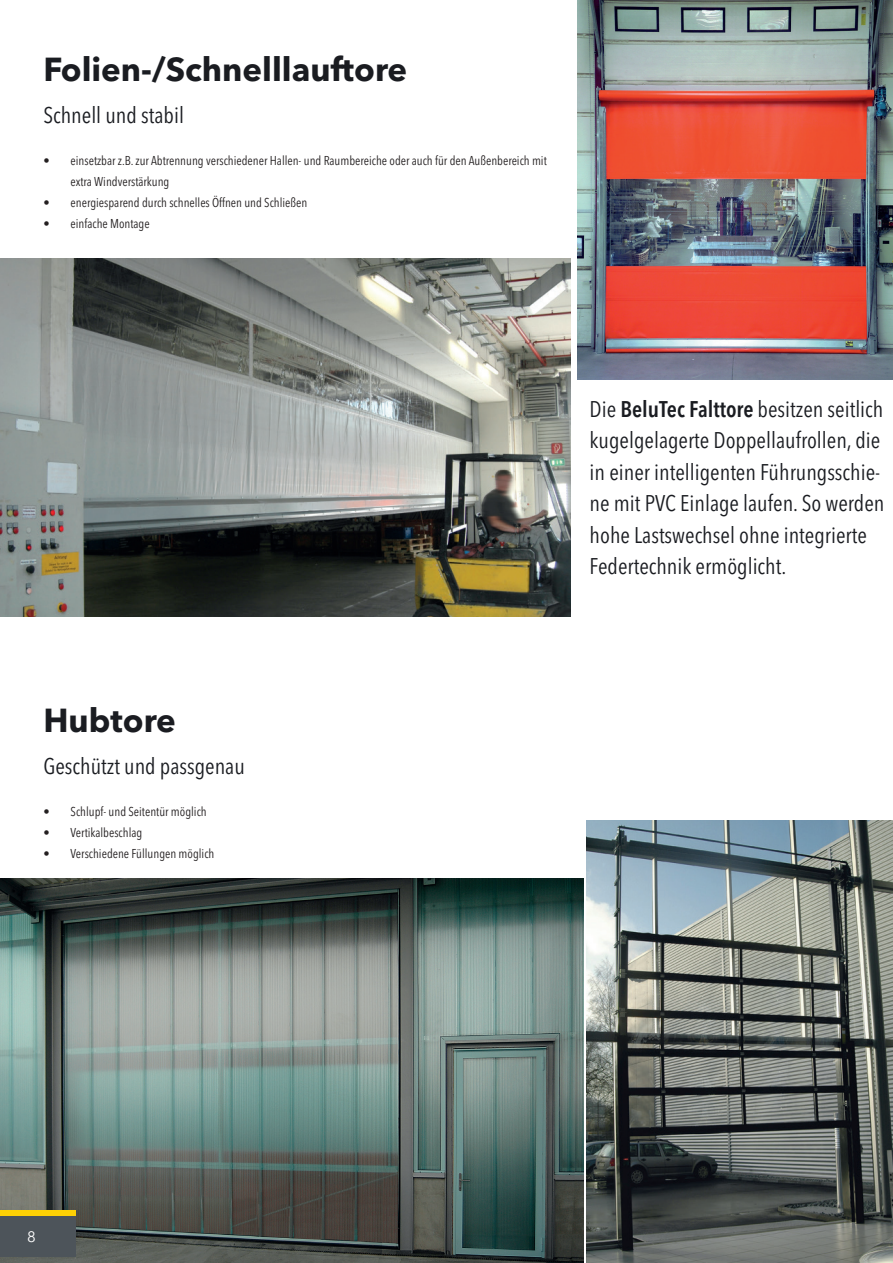
<style>
.page{position:relative;width:893px;height:1263px;background:#fff}
.page>*{position:absolute;margin:0;border:0;box-sizing:border-box;transform-origin:0 0}
.t1{font:700 33px "Avenir Next LT Pro";color:#1a1c21}
.t2{font:condensed 22.5px/31.5px "Avenir Next LT Pro";color:#1a1c21}
.t3{font:15px "Avenir Next LT Pro";color:#fff}
.t4{font:condensed 12.75px/21px "Avenir Next LT Pro";color:#231f20}
.s1{font-weight:600}
</style>
<div class="page">
<img style="left:577px;top:0;width:316px;height:379px">
<img style="left:0;top:879px;width:583px;height:384px">
<img style="left:586px;top:821px;width:307px;height:442px">
<img style="left:0;top:259px;width:570px;height:358px">
<div style="left:0;top:1210px;width:76px;height:6px;background:#fed105"></div>
<div style="left:0;top:1216px;width:76px;height:40px;background:#4d545a"></div>
<p class="t1" style="left:43px;top:49px;width:365px">Folien-/Schnelllauftore</p>
<p class="t2" style="left:43px;top:99px;width:142px">Schnell und stabil</p>
<p class="t4" style="left:71px;top:150px;width:478px;text-indent:-27px">• einsetzbar z.B. zur Abtrennung verschiedener Hallen- und Raumbereiche oder auch für den Außenbereich mit extra Windverstärkung</p>
<p class="t4" style="left:44px;top:192px;width:265px">• energiesparend durch schnelles Öffnen und Schließen</p>
<p class="t4" style="left:44px;top:213px;width:108px">• einfache Montage</p>
<p class="t1" style="left:43px;top:700px;width:134px">Hubtore</p>
<p class="t2" style="left:43px;top:750px;width:203px">Geschützt und passgenau</p>
<p class="t4" style="left:44px;top:801px;width:165px">• Schlupf- und Seitentür möglich</p>
<p class="t4" style="left:44px;top:822px;width:100px">• Vertikalbeschlag</p>
<p class="t4" style="left:44px;top:843px;width:172px">• Verschiedene Füllungen möglich</p>
<p class="t2" style="left:590px;top:393px;width:296px">Die <span class="s1">BeluTec Falttore</span> besitzen seitlich kugelgelagerte Doppellaufrollen, die in einer intelligenten Führungsschie&shy;ne mit PVC Einlage laufen. So werden hohe Lastswechsel ohne integrierte Federtechnik ermöglicht.</p>
<p class="t3" style="left:27px;top:1228px;width:10px">8</p>
</div>
